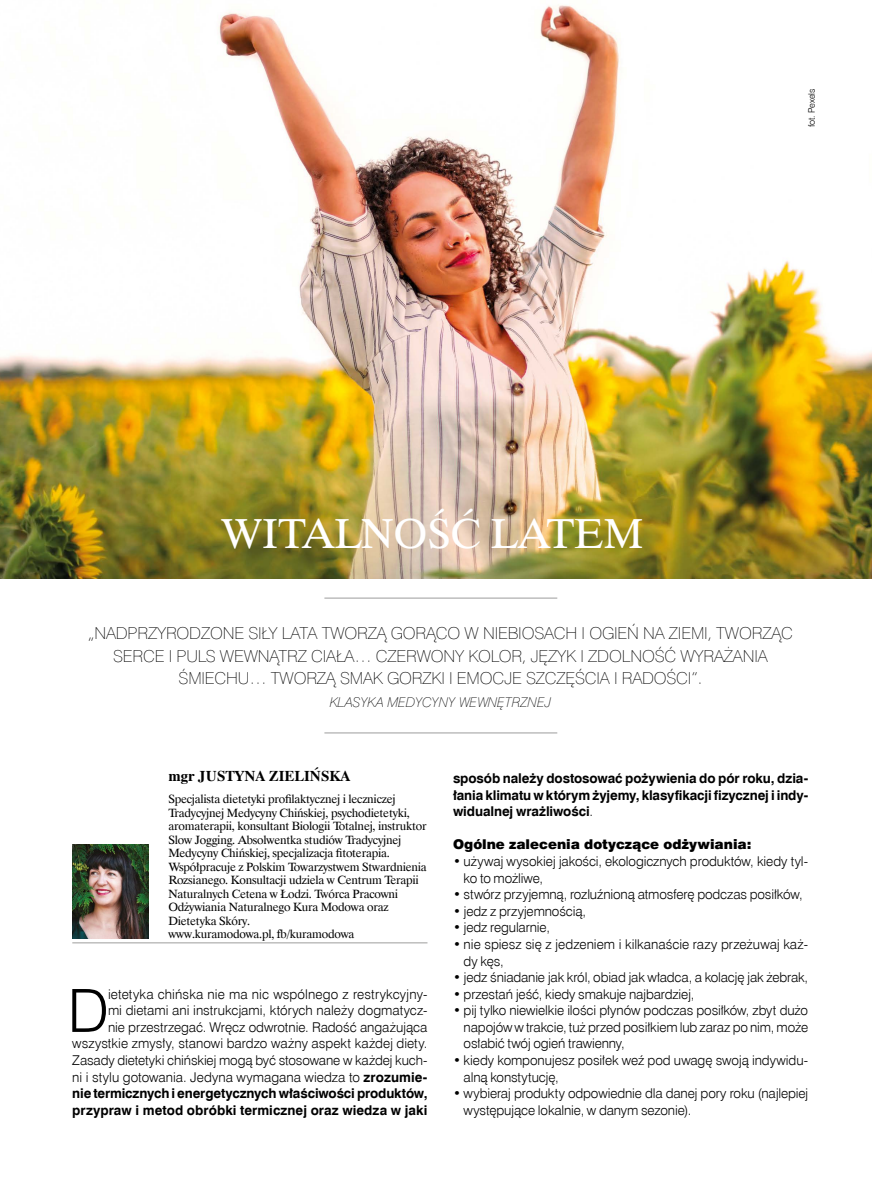
<style>
.page{position:relative;width:872px;height:1191px;background:#fff}
.page>*{position:absolute;margin:0;border:0;box-sizing:border-box;transform-origin:0 0}
.t1{font:59.7px "Swis 721 Lt EU";color:#000}
.t2{font:42px "Dutch 801 EU";color:#fff}
.t3{font:16.5px/22.5px "Swis 721 Th EU";letter-spacing:-.01em;color:#000;text-align:center;scale:1.05 1}
.t4{font:700 15px "Dutch 801 EU";color:#000}
.t5{font:13.5px/16.6px "Swis 721 Lt EU";letter-spacing:-.005em;color:#000}
.t6{font:700 13.5px/16.6px "Swis 721 EU";letter-spacing:-.005em;color:#000;text-align:justify}
.t7{font:13.5px "Swis 721 Blk EU";color:#000}
.t8{font:italic 13.5px "Swis 721 Th EU";letter-spacing:-.01em;color:#000;scale:1.05 1}
.t9{font:12px/13.5px "Dutch 801 EU";letter-spacing:-.02em;color:#000}
.t10{font:9px "Swis 721 Lt EU";letter-spacing:-.01em;color:#000}
.s1{font-family:"Swis 721 EU";font-weight:700}
.s2{font-family:"Swis 721 Lt EU";font-weight:400}
</style>
<div class="page">
<img style="left:0;top:4px;width:872px;height:575px">
<img style="left:72px;top:844px;width:77px;height:94px">
<hr style="left:72px;top:942px;width:355px;height:1px;background:#9d9d9c">
<hr style="left:324px;top:598px;width:233px;height:1px;background:#9d9d9c">
<hr style="left:324px;top:732px;width:233px;height:1px;background:#9d9d9c">
<p class="t10" style="left:806px;top:127px;width:40px;rotate:-90deg">fot. Pexels</p>
<h2 class="t2" style="left:221px;top:507px;width:424px">WITALNOŚĆ LATEM</h2>
<p class="t3" style="left:88px;top:622px;width:673px">„NADPRZYRODZONE SIŁY LATA TWORZĄ GORĄCO W NIEBIOSACH I OGIEŃ NA ZIEMI, TWORZĄC<br>SERCE I PULS WEWNĄTRZ CIAŁA… CZERWONY KOLOR, JĘZYK I ZDOLNOŚĆ WYRAŻANIA<br>ŚMIECHU… TWORZĄ SMAK GORZKI I EMOCJE SZCZĘŚCIA I RADOŚCI”.</p>
<p class="t8" style="left:330px;top:694px;width:212px">KLASYKA MEDYCYNY WEWNĘTRZNEJ</p>
<p class="t4" style="left:168px;top:767px;width:183px">mgr JUSTYNA ZIELIŃSKA</p>
<p class="t9" style="left:168px;top:792px;width:260px">Specjalista dietetyki profilaktycznej i leczniczej Tradycyjnej Medycyny Chińskiej, psychodietetyki, aromaterapii, konsultant Biologii Totalnej, instruktor Slow Jogging. Absolwentka studiów Tradycyjnej Medycyny Chińskiej, specjalizacja fitoterapia.<br>Współpracuje z Polskim Towarzystwem Stwardnienia Rozsianego. Konsultacji udziela w Centrum Terapii Naturalnych Cetena w Łodzi. Twórca Pracowni Odżywiania Naturalnego Kura Modowa oraz Dietetyka Skóry.<br>www.kuramodowa.pl, fb/kuramodowa</p>
<p class="t5" style="left:72px;top:986px;width:357px;text-align:right">ietetyka chińska nie ma nic wspólnego z restrykcyjny-<br>mi dietami ani instrukcjami, których należy dogmatycz-<br>nie przestrzegać. Wręcz odwrotnie. Radość angażująca wszystkie zmysły, stanowi bardzo ważny aspekt każdej diety.<br>Zasady dietetyki chińskiej mogą być stosowane w każdej kuch&shy;ni i stylu gotowania. Jedyna wymagana wiedza to <span class="s1">zrozumie-</span></p>
<p class="t6" style="left:72px;top:1085px;width:357px">nie termicznych i energetycznych właściwości produktów, przypraw i metod obróbki termicznej oraz wiedza w jaki</p>
<h1 class="t1" style="left:68px;top:974px;width:43px">D</h1>
<p class="t6" style="left:453px;top:770px;width:357px">sposób należy dostosować pożywienia do pór roku, dzia&shy;łania klimatu w którym żyjemy, klasyfikacji fizycznej i indy&shy;widualnej wrażliwości<span class="s2">.</span></p>
<p class="t7" style="left:453px;top:836px;width:300px">Ogólne zalecenia dotyczące odżywiania:</p>
<p class="t5" style="left:463px;top:853px;width:346px;text-indent:-11px">• używaj wysokiej jakości, ekologicznych produktów, kiedy tyl&shy;ko to możliwe,</p>
<p class="t5" style="left:453px;top:886px;width:351px">• stwórz przyjemną, rozluźnioną atmosferę podczas posiłków,</p>
<p class="t5" style="left:453px;top:903px;width:135px">• jedz z przyjemnością,</p>
<p class="t5" style="left:453px;top:919px;width:98px">• jedz regularnie,</p>
<p class="t5" style="left:463px;top:936px;width:346px;text-indent:-11px">• nie spiesz się z jedzeniem i kilkanaście razy przeżuwaj każ&shy;dy kęs,</p>
<p class="t5" style="left:453px;top:969px;width:357px">• jedz śniadanie jak król, obiad jak władca, a kolację jak żebrak,</p>
<p class="t5" style="left:453px;top:985px;width:243px">• przestań jeść, kiedy smakuje najbardziej,</p>
<p class="t5" style="left:463px;top:1002px;width:346px;text-align:justify;text-indent:-11px">• pij tylko niewielkie ilości płynów podczas posiłków, zbyt dużo napojów w trakcie, tuż przed posiłkiem lub zaraz po nim, może osłabić twój ogień trawienny,</p>
<p class="t5" style="left:463px;top:1052px;width:346px;text-indent:-11px">• kiedy komponujesz posiłek weź pod uwagę swoją indywidu&shy;alną konstytucję,</p>
<p class="t5" style="left:463px;top:1085px;width:346px;text-indent:-11px">• wybieraj produkty odpowiednie dla danej pory roku (najlepiej występujące lokalnie, w danym sezonie).</p>
</div>
